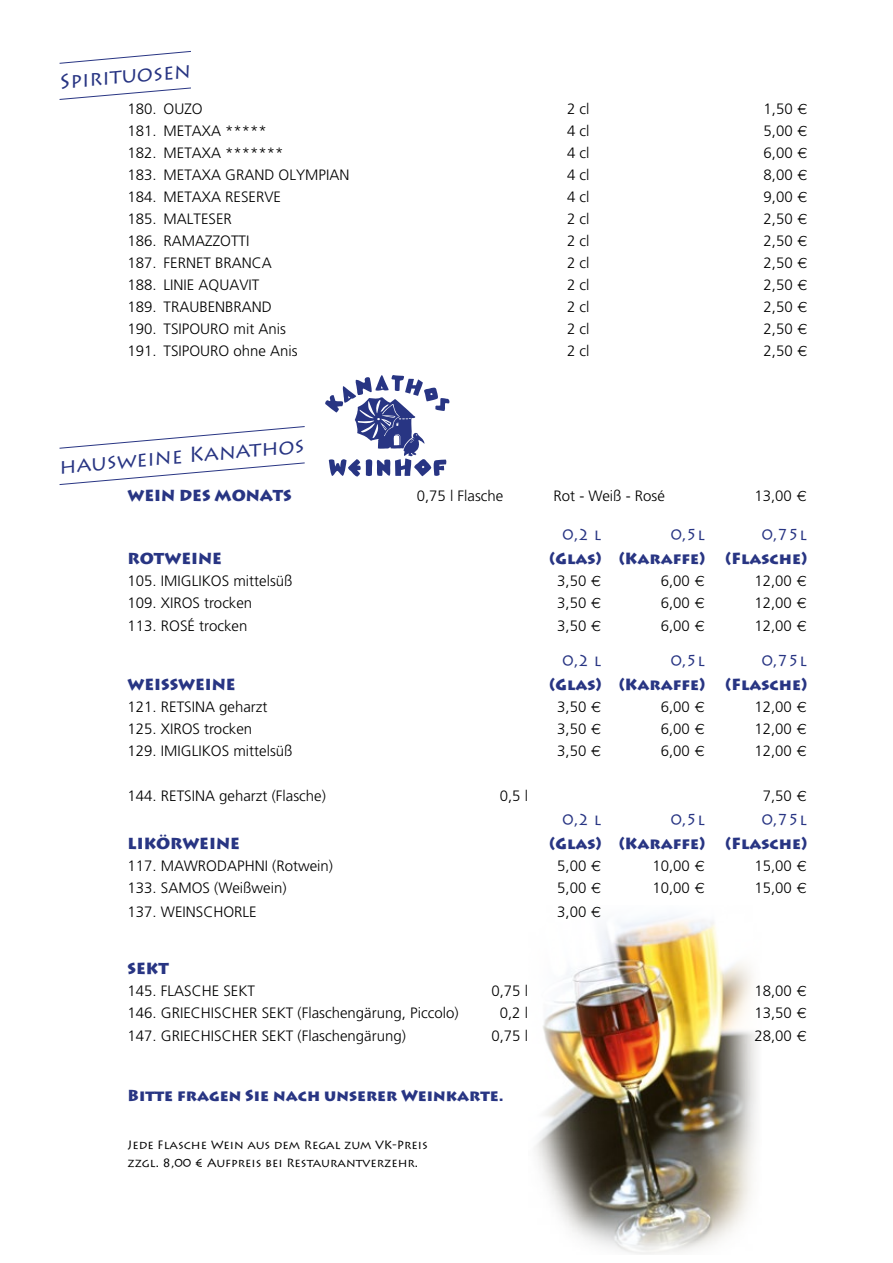
<style>
.page{position:relative;width:893px;height:1263px;background:#fff}
.page>*{position:absolute;margin:0;border:0;box-sizing:border-box;transform-origin:0 0}
.t1{font:21px "Lithos Pro";color:#283583}
.t2{font:900 15.75px "Lithos Pro";color:#283583}
.t3{font:15.75px "Lithos Pro";color:#283583}
.t4{font:300 15px "Frutiger";color:#000}
.t5{font:12px/18px "Lithos Pro";color:#000}
.s1{font-family:"Sans"}
</style>
<div class="page">
<img style="left:535px;top:916px;width:222px;height:338px">
<svg style="left:59px;top:462px;width:246px;height:23px"></svg>
<svg style="left:59px;top:426px;width:246px;height:23px"></svg>
<svg style="left:59px;top:87px;width:132px;height:13px"></svg>
<svg style="left:59px;top:51px;width:132px;height:13px"></svg>
<svg style="left:325px;top:375px;width:125px;height:102px"></svg>
<h1 class="t1" style="left:58px;top:70px;width:133px;rotate:-5deg">Spirituosen</h1>
<p class="t4" style="left:128px;top:100px;width:77px">180. OUZO</p>
<p class="t4" style="left:567px;top:100px;width:24px">2 cl</p>
<p class="t4" style="left:763px;top:100px;width:46px">1,50 <span class="s1">€</span></p>
<p class="t4" style="left:128px;top:122px;width:141px">181. METAXA *****</p>
<p class="t4" style="left:567px;top:122px;width:24px">4 cl</p>
<p class="t4" style="left:763px;top:122px;width:46px">5,00 <span class="s1">€</span></p>
<p class="t4" style="left:128px;top:144px;width:158px">182. METAXA *******</p>
<p class="t4" style="left:567px;top:144px;width:24px">4 cl</p>
<p class="t4" style="left:763px;top:144px;width:46px">6,00 <span class="s1">€</span></p>
<p class="t4" style="left:128px;top:166px;width:223px">183. METAXA GRAND OLYMPIAN</p>
<p class="t4" style="left:567px;top:166px;width:24px">4 cl</p>
<p class="t4" style="left:763px;top:166px;width:46px">8,00 <span class="s1">€</span></p>
<p class="t4" style="left:128px;top:188px;width:155px">184. METAXA RESERVE</p>
<p class="t4" style="left:567px;top:188px;width:24px">4 cl</p>
<p class="t4" style="left:763px;top:188px;width:46px">9,00 <span class="s1">€</span></p>
<p class="t4" style="left:128px;top:210px;width:106px">185. MALTESER</p>
<p class="t4" style="left:567px;top:210px;width:24px">2 cl</p>
<p class="t4" style="left:763px;top:210px;width:46px">2,50 <span class="s1">€</span></p>
<p class="t4" style="left:128px;top:232px;width:123px">186. RAMAZZOTTI</p>
<p class="t4" style="left:567px;top:232px;width:24px">2 cl</p>
<p class="t4" style="left:763px;top:232px;width:46px">2,50 <span class="s1">€</span></p>
<p class="t4" style="left:128px;top:254px;width:146px">187. FERNET BRANCA</p>
<p class="t4" style="left:567px;top:254px;width:24px">2 cl</p>
<p class="t4" style="left:763px;top:254px;width:46px">2,50 <span class="s1">€</span></p>
<p class="t4" style="left:128px;top:277px;width:133px">188. LINIE AQUAVIT</p>
<p class="t4" style="left:567px;top:277px;width:24px">2 cl</p>
<p class="t4" style="left:763px;top:277px;width:46px">2,50 <span class="s1">€</span></p>
<p class="t4" style="left:128px;top:299px;width:146px">189. TRAUBENBRAND</p>
<p class="t4" style="left:567px;top:299px;width:24px">2 cl</p>
<p class="t4" style="left:763px;top:299px;width:46px">2,50 <span class="s1">€</span></p>
<p class="t4" style="left:128px;top:321px;width:160px">190. TSIPOURO mit Anis</p>
<p class="t4" style="left:567px;top:321px;width:24px">2 cl</p>
<p class="t4" style="left:763px;top:321px;width:46px">2,50 <span class="s1">€</span></p>
<p class="t4" style="left:128px;top:343px;width:172px">191. TSIPOURO ohne Anis</p>
<p class="t4" style="left:567px;top:343px;width:24px">2 cl</p>
<p class="t4" style="left:763px;top:343px;width:46px">2,50 <span class="s1">€</span></p>
<h1 class="t1" style="left:58px;top:454px;width:247px;rotate:-5deg">hausweine Kanathos</h1>
<p class="t2" style="left:128px;top:486px;width:166px">WEIN DES MONATS</p>
<p class="t4" style="left:417px;top:487px;width:88px">0,75 l Flasche</p>
<p class="t4" style="left:553px;top:487px;width:113px">Rot - Weiß - Rosé</p>
<p class="t4" style="left:754px;top:487px;width:54px">13,00 <span class="s1">€</span></p>
<p class="t3" style="left:563px;top:525px;width:40px">0,2 l</p>
<p class="t3" style="left:671px;top:525px;width:36px">0,5l</p>
<p class="t3" style="left:762px;top:525px;width:47px">0,75l</p>
<p class="t2" style="left:128px;top:549px;width:96px">ROTWEINE</p>
<p class="t2" style="left:549px;top:549px;width:157px">(Glas) (Karaffe)</p>
<p class="t2" style="left:726px;top:549px;width:83px">(Flasche)</p>
<p class="t4" style="left:128px;top:572px;width:166px">105. IMIGLIKOS mittelsüß</p>
<p class="t4" style="left:557px;top:572px;width:46px">3,50 <span class="s1">€</span></p>
<p class="t4" style="left:661px;top:572px;width:46px">6,00 <span class="s1">€</span></p>
<p class="t4" style="left:754px;top:572px;width:54px">12,00 <span class="s1">€</span></p>
<p class="t4" style="left:128px;top:594px;width:126px">109. XIROS trocken</p>
<p class="t4" style="left:557px;top:594px;width:46px">3,50 <span class="s1">€</span></p>
<p class="t4" style="left:661px;top:594px;width:46px">6,00 <span class="s1">€</span></p>
<p class="t4" style="left:754px;top:594px;width:54px">12,00 <span class="s1">€</span></p>
<p class="t4" style="left:128px;top:618px;width:121px">113. ROSÉ trocken</p>
<p class="t4" style="left:557px;top:618px;width:46px">3,50 <span class="s1">€</span></p>
<p class="t4" style="left:661px;top:618px;width:46px">6,00 <span class="s1">€</span></p>
<p class="t4" style="left:754px;top:618px;width:54px">12,00 <span class="s1">€</span></p>
<p class="t3" style="left:563px;top:651px;width:40px">0,2 l</p>
<p class="t3" style="left:671px;top:651px;width:36px">0,5l</p>
<p class="t3" style="left:762px;top:651px;width:47px">0,75l</p>
<p class="t2" style="left:128px;top:674px;width:110px">WEISSWEINE</p>
<p class="t2" style="left:549px;top:674px;width:157px">(Glas) (Karaffe)</p>
<p class="t2" style="left:726px;top:674px;width:83px">(Flasche)</p>
<p class="t4" style="left:128px;top:698px;width:142px">121. RETSINA geharzt</p>
<p class="t4" style="left:557px;top:698px;width:46px">3,50 <span class="s1">€</span></p>
<p class="t4" style="left:661px;top:698px;width:46px">6,00 <span class="s1">€</span></p>
<p class="t4" style="left:754px;top:698px;width:54px">12,00 <span class="s1">€</span></p>
<p class="t4" style="left:128px;top:720px;width:126px">125. XIROS trocken</p>
<p class="t4" style="left:557px;top:720px;width:46px">3,50 <span class="s1">€</span></p>
<p class="t4" style="left:661px;top:720px;width:46px">6,00 <span class="s1">€</span></p>
<p class="t4" style="left:754px;top:720px;width:54px">12,00 <span class="s1">€</span></p>
<p class="t4" style="left:128px;top:742px;width:166px">129. IMIGLIKOS mittelsüß</p>
<p class="t4" style="left:557px;top:742px;width:46px">3,50 <span class="s1">€</span></p>
<p class="t4" style="left:661px;top:742px;width:46px">6,00 <span class="s1">€</span></p>
<p class="t4" style="left:754px;top:742px;width:54px">12,00 <span class="s1">€</span></p>
<p class="t4" style="left:128px;top:787px;width:200px">144. RETSINA geharzt (Flasche)</p>
<p class="t4" style="left:500px;top:787px;width:30px">0,5 l</p>
<p class="t4" style="left:763px;top:787px;width:46px">7,50 <span class="s1">€</span></p>
<p class="t3" style="left:563px;top:811px;width:40px">0,2 l</p>
<p class="t3" style="left:671px;top:811px;width:36px">0,5l</p>
<p class="t3" style="left:762px;top:811px;width:47px">0,75l</p>
<p class="t2" style="left:128px;top:834px;width:114px">LIKÖRWEINE</p>
<p class="t2" style="left:549px;top:834px;width:157px">(Glas) (Karaffe)</p>
<p class="t2" style="left:726px;top:834px;width:83px">(Flasche)</p>
<p class="t4" style="left:128px;top:858px;width:207px">117. MAWRODAPHNI (Rotwein)</p>
<p class="t4" style="left:557px;top:858px;width:46px">5,00 <span class="s1">€</span></p>
<p class="t4" style="left:652px;top:858px;width:54px">10,00 <span class="s1">€</span></p>
<p class="t4" style="left:754px;top:858px;width:54px">15,00 <span class="s1">€</span></p>
<p class="t4" style="left:128px;top:880px;width:160px">133. SAMOS (Weißwein)</p>
<p class="t4" style="left:557px;top:880px;width:46px">5,00 <span class="s1">€</span></p>
<p class="t4" style="left:652px;top:880px;width:54px">10,00 <span class="s1">€</span></p>
<p class="t4" style="left:754px;top:880px;width:54px">15,00 <span class="s1">€</span></p>
<p class="t4" style="left:128px;top:903px;width:131px">137. WEINSCHORLE</p>
<p class="t4" style="left:557px;top:903px;width:46px">3,00 <span class="s1">€</span></p>
<p class="t2" style="left:128px;top:958px;width:43px">SEKT</p>
<p class="t4" style="left:128px;top:982px;width:129px">145. FLASCHE SEKT</p>
<p class="t4" style="left:491px;top:982px;width:38px">0,75 l</p>
<p class="t4" style="left:754px;top:982px;width:54px">18,00 <span class="s1">€</span></p>
<p class="t4" style="left:128px;top:1004px;width:332px">146. GRIECHISCHER SEKT (Flaschengärung, Piccolo)</p>
<p class="t4" style="left:500px;top:1004px;width:30px">0,2 l</p>
<p class="t4" style="left:754px;top:1004px;width:54px">13,50 <span class="s1">€</span></p>
<p class="t4" style="left:128px;top:1027px;width:280px">147. GRIECHISCHER SEKT (Flaschengärung)</p>
<p class="t4" style="left:491px;top:1027px;width:38px">0,75 l</p>
<p class="t4" style="left:754px;top:1027px;width:54px">28,00 <span class="s1">€</span></p>
<p class="t2" style="left:128px;top:1086px;width:378px">Bitte fragen Sie nach unserer Weinkarte.</p>
<p class="t5" style="left:128px;top:1136px;width:302px">Jede Flasche Wein aus dem Regal zum VK-Preis zzgl. 8,00 € Aufpreis bei Restaurantverzehr.</p>
</div>
